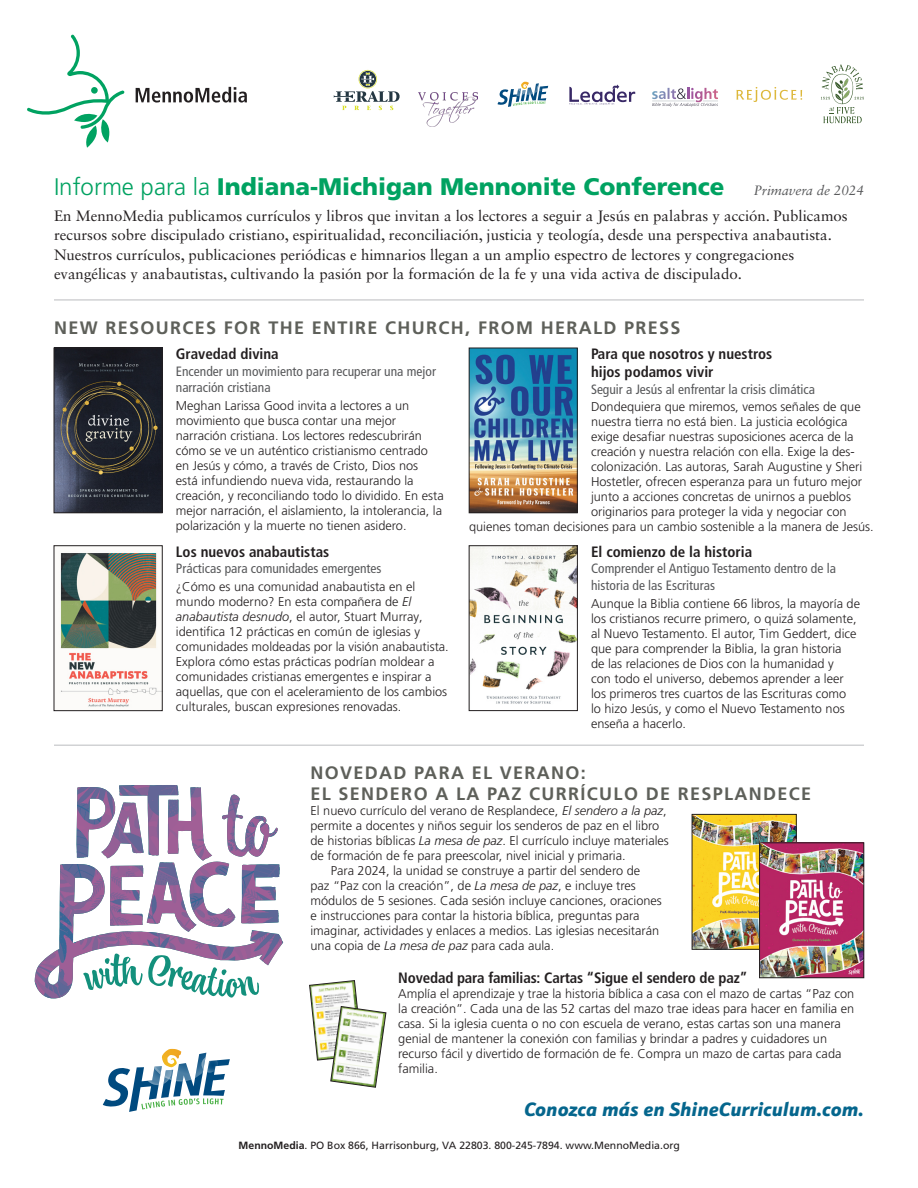
<style>
.page{position:relative;width:918px;height:1188px;background:#fff}
.page>*{position:absolute;margin:0;border:0;box-sizing:border-box;transform-origin:0 0}
.t1{font:900 24px "Frutiger LT Pro";color:#00a261}
.t2{font:italic 900 19.5px "Schnebel Sans Pro";color:#05668d}
.t3{font:700 18px/21px "Frutiger LT Pro";letter-spacing:.075em;color:#5e605a}
.t4{font:15px/19.5px "Sabon LT Std";color:#231f20}
.t5{font:700 condensed 15px/18px "Frutiger LT Pro";color:#231f20}
.Subtitle{font:condensed 13.5px/16.5px "Frutiger LT Pro";color:#57585a}
.Body__no_indent{font:300 12.75px/15px "Frutiger LT Pro";color:#231f20}
.Body__indent{font:300 12.75px/15px "Frutiger LT Pro";color:#231f20}
.t6{font:10.5px "Frutiger LT Pro";color:#231f20}
.s1{font-weight:300}
.s2{font-family:"Sabon LT Std";font-weight:400;font-style:italic;font-size:13.5px;color:#57585a}
.s3{font-style:italic}
.s4{font-weight:700}
</style>
<div class="page">
<img style="left:471px;top:548px;width:105px;height:156px">
<div style="left:469px;top:546px;width:109px;height:165px;border:1px solid #231f20"></div>
<img style="left:60px;top:553px;width:100px;height:154px">
<img style="left:471px;top:350px;width:105px;height:161px">
<div style="left:469px;top:348px;width:109px;height:165px;border:1px solid #231f20"></div>
<img style="left:56px;top:350px;width:104px;height:161px">
<div style="left:54px;top:348px;width:108px;height:165px;border:1px solid #231f20"></div>
<svg style="left:27px;top:35px;width:98px;height:113px"></svg>
<svg style="left:136px;top:87px;width:111px;height:16px"></svg>
<hr style="left:54px;top:299px;width:810px;height:2px;background:#d1d2d4">
<hr style="left:54px;top:744px;width:810px;height:2px;background:#d1d2d4">
<svg style="left:334px;top:70px;width:66px;height:40px"></svg>
<svg style="left:497px;top:82px;width:51px;height:25px"></svg>
<img style="left:418px;top:93px;width:60px;height:34px">
<svg style="left:569px;top:84px;width:66px;height:20px"></svg>
<svg style="left:652px;top:88px;width:66px;height:19px"></svg>
<hr style="left:652px;top:101px;width:43px;height:1px;background:#b1b7bb">
<svg style="left:736px;top:87px;width:66px;height:15px"></svg>
<svg style="left:821px;top:64px;width:43px;height:59px"></svg>
<svg style="left:103px;top:1049px;width:127px;height:63px"></svg>
<svg style="left:35px;top:794px;width:248px;height:205px"></svg>
<img style="left:77px;top:785px;width:135px;height:76px">
<img style="left:694px;top:816px;width:100px;height:132px">
<div style="left:692px;top:814px;width:104px;height:136px;border:1px solid #231f20"></div>
<img style="left:761px;top:845px;width:101px;height:131px">
<div style="left:759px;top:843px;width:105px;height:135px;border:1px solid #231f20"></div>
<svg style="left:309px;top:980px;width:77px;height:108px"></svg>
<p class="t1" style="left:54px;top:172px;width:812px"><span class="s1">Informe para la</span> Indiana-Michigan Mennonite Conference <span class="s2">Primavera de 2024</span></p>
<p class="t4" style="left:54px;top:206px;width:795px">En MennoMedia publicamos currículos y libros que invitan a los lectores a seguir a Jesús en palabras y acción. Publicamos recursos sobre discipulado cristiano, espiritualidad, reconciliación, justicia y teología, desde una perspectiva anabautista.<br>Nuestros currículos, publicaciones periódicas e himnarios llegan a un amplio espectro de lectores y congregaciones evangélicas y anabautistas, cultivando la pasión por la formación de la fe y una vida activa de discipulado.</p>
<p class="t3" style="left:54px;top:317px;width:628px">NEW RESOURCES FOR THE ENTIRE CHURCH, FROM HERALD PRESS</p>
<p class="t5" style="left:176px;top:345px;width:104px">Gravedad divina</p>
<p class="Subtitle" style="left:176px;top:363px;width:262px">Encender un movimiento para recuperar una mejor narración cristiana</p>
<p class="Body__no_indent" style="left:176px;top:398px;width:270px">Meghan Larissa Good invita a lectores a un movimiento que busca contar una mejor narración cristiana. Los lectores redescubrirán cómo se ve un auténtico cristianismo centrado en Jesús y cómo, a través de Cristo, Dios nos<br>está infundiendo nueva vida, restaurando la creación, y reconciliando todo lo dividido. En esta mejor narración, el aislamiento, la intolerancia, la polarización y la muerte no tienen asidero.</p>
<p class="t5" style="left:591px;top:345px;width:183px">Para que nosotros y nuestros hijos podamos vivir</p>
<p class="Subtitle" style="left:591px;top:381px;width:226px">Seguir a Jesús al enfrentar la crisis climática</p>
<p class="Body__no_indent" style="left:591px;top:400px;width:271px">Dondequiera que miremos, vemos señales de que</p>
<p class="Body__no_indent" style="left:591px;top:415px;width:258px">nuestra tierra no está bien. La justicia ecológica</p>
<p class="Body__no_indent" style="left:591px;top:430px;width:264px">exige desafiar nuestras suposiciones acerca de la</p>
<p class="Body__no_indent" style="left:591px;top:445px;width:265px">creación y nuestra relación con ella. Exige la des-</p>
<p class="Body__no_indent" style="left:591px;top:460px;width:273px">colonización. Las autoras, Sarah Augustine y Sheri</p>
<p class="Body__no_indent" style="left:591px;top:475px;width:273px">Hostetler, ofrecen esperanza para un futuro mejor</p>
<p class="Body__no_indent" style="left:591px;top:490px;width:262px">junto a acciones concretas de unirnos a pueblos</p>
<p class="Body__no_indent" style="left:591px;top:505px;width:257px">originarios para proteger la vida y negociar con</p>
<p class="Body__no_indent" style="left:469px;top:520px;width:406px">quienes toman decisiones para un cambio sostenible a la manera de Jesús.</p>
<p class="t5" style="left:176px;top:543px;width:155px">Los nuevos anabautistas</p>
<p class="Subtitle" style="left:176px;top:561px;width:207px">Prácticas para comunidades emergentes</p>
<p class="Body__no_indent" style="left:176px;top:579px;width:274px">¿Cómo es una comunidad anabautista en el mundo moderno? En esta compañera de <span class="s3">El anabautista desnudo</span>, el autor, Stuart Murray, identifica 12 prácticas en común de iglesias y comunidades moldeadas por la visión anabautista.<br>Explora cómo estas prácticas podrían moldear a comunidades cristianas emergentes e inspirar a aquellas, que con el aceleramiento de los cambios culturales, buscan expresiones renovadas.</p>
<p class="t5" style="left:591px;top:543px;width:163px">El comienzo de la historia</p>
<p class="Subtitle" style="left:591px;top:561px;width:246px">Comprender el Antiguo Testamento dentro de la historia de las Escrituras</p>
<p class="Body__no_indent" style="left:591px;top:596px;width:270px">Aunque la Biblia contiene 66 libros, la mayoría de los cristianos recurre primero, o quizá solamente, al Nuevo Testamento. El autor, Tim Geddert, dice que para comprender la Biblia, la gran historia<br>de las relaciones de Dios con la humanidad y<br>con todo el universo, debemos aprender a leer los primeros tres cuartos de las Escrituras como<br>lo hizo Jesús, y como el Nuevo Testamento nos enseña a hacerlo.</p>
<p class="t3" style="left:310px;top:763px;width:502px">NOVEDAD PARA EL VERANO:<br>EL SENDERO A LA PAZ CURRÍCULO DE RESPLANDECE</p>
<p class="Body__no_indent" style="left:310px;top:804px;width:360px">El nuevo currículo del verano de Resplandece, <span class="s3">El sendero a la paz</span>, permite a docentes y niños seguir los senderos de paz en el libro de historias bíblicas <span class="s3">La mesa de paz</span>. El currículo incluye materiales de formación de fe para preescolar, nivel inicial y primaria.</p>
<p class="Body__indent" style="left:310px;top:864px;width:353px;text-indent:20px">Para 2024, la unidad se construye a partir del sendero de paz “Paz con la creación”, de <span class="s3">La mesa de paz</span>, e incluye tres módulos de 5 sesiones. Cada sesión incluye canciones, oraciones e instrucciones para contar la historia bíblica, preguntas para imaginar, actividades y enlaces a medios. Las iglesias necesitarán una copia de <span class="s3">La mesa de paz</span> para cada aula.</p>
<p class="t5" style="left:398px;top:969px;width:351px">Novedad para familias: Cartas “Sigue el sendero de paz”</p>
<p class="Body__no_indent" style="left:398px;top:987px;width:457px">Amplía el aprendizaje y trae la historia bíblica a casa con el mazo de cartas “Paz con la creación”. Cada una de las 52 cartas del mazo trae ideas para hacer en familia en casa. Si la iglesia cuenta o no con escuela de verano, estas cartas son una manera genial de mantener la conexión con familias y brindar a padres y cuidadores un recurso fácil y divertido de formación de fe. Compra un mazo de cartas para cada familia.</p>
<p class="t2" style="left:524px;top:1096px;width:341px">Conozca más en ShineCurriculum.com.</p>
<p class="t6" style="left:239px;top:1139px;width:443px"><span class="s4">MennoMedia</span>. PO Box 866, Harrisonburg, VA 22803. 800-245-7894. www.MennoMedia.org</p>
</div>
